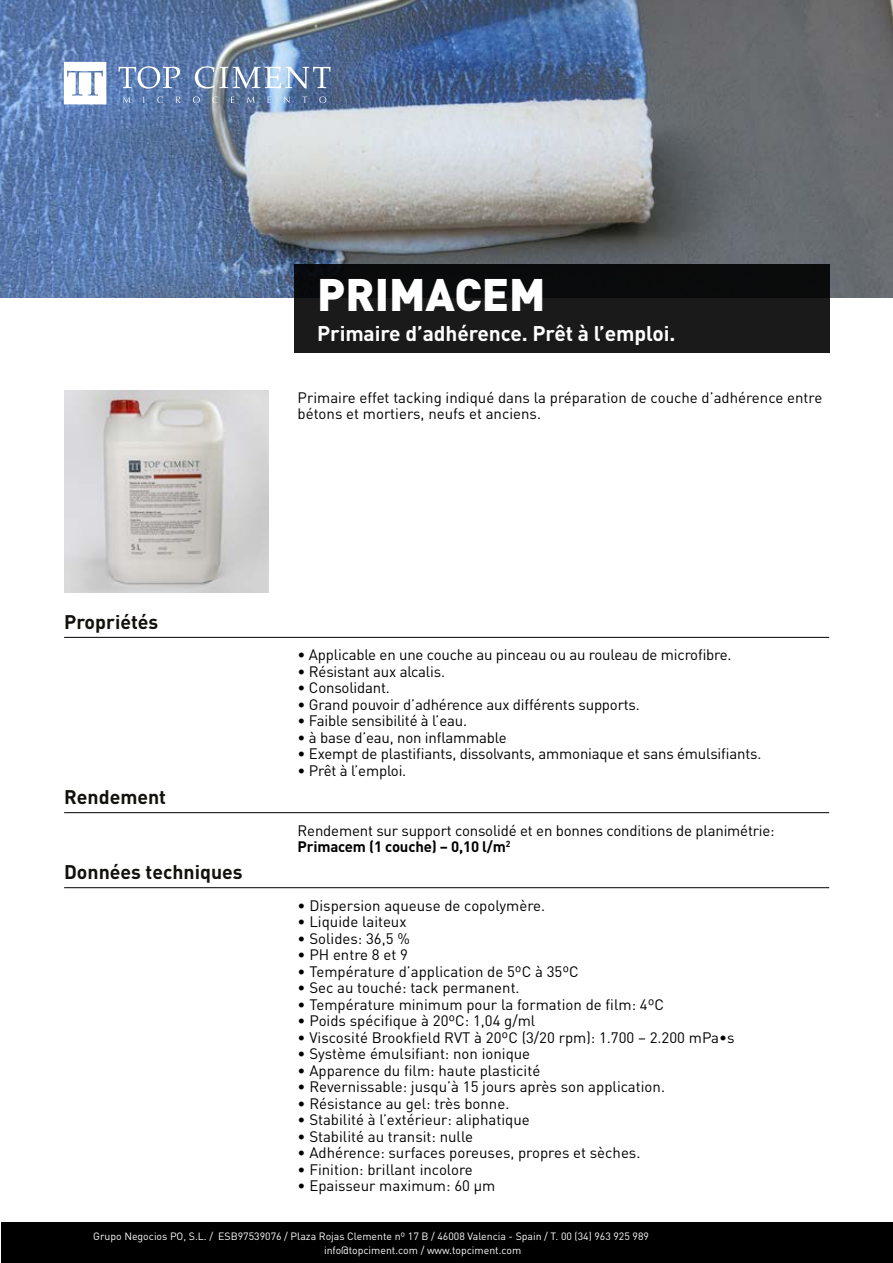
<style>
.page{position:relative;width:893px;height:1263px;background:#fff}
.page>*{position:absolute;margin:0;border:0;box-sizing:border-box;transform-origin:0 0}
.t1{font:900 45px "DIN";color:#fff}
.t2{font:700 21px "DIN";letter-spacing:-.005em;color:#fff}
.t3{font:700 19.5px "DIN";color:#12110c}
.t4{font:15px/16.5px "DIN";color:#000}
.t5{font:10.5px/13.2px "DIN";color:#fff}
.s1{font-weight:700}
</style>
<div class="page">
<div style="left:1px;top:1222px;width:892px;height:41px;background:#000"></div>
<img style="left:64px;top:391px;width:205px;height:201px">
<img style="left:0;top:0;width:893px;height:298px">
<div style="left:294px;top:264px;width:535px;height:88px;background:linear-gradient(to right,#141415,#141414)"></div>
<svg style="left:118px;top:66px;width:62px;height:23px"></svg>
<svg style="left:195px;top:66px;width:136px;height:23px;background:#8da2be"></svg>
<svg style="left:123px;top:96px;width:7px;height:7px"></svg>
<svg style="left:157px;top:96px;width:6px;height:7px"></svg>
<svg style="left:176px;top:97px;width:4px;height:6px"></svg>
<svg style="left:193px;top:96px;width:7px;height:7px"></svg>
<svg style="left:212px;top:96px;width:6px;height:7px"></svg>
<svg style="left:231px;top:97px;width:3px;height:6px"></svg>
<svg style="left:247px;top:96px;width:7px;height:7px"></svg>
<svg style="left:268px;top:97px;width:3px;height:6px"></svg>
<svg style="left:284px;top:96px;width:6px;height:7px"></svg>
<svg style="left:302px;top:97px;width:5px;height:6px"></svg>
<svg style="left:319px;top:96px;width:7px;height:7px"></svg>
<svg style="left:64px;top:62px;width:42px;height:42px"></svg>
<hr style="left:64px;top:637px;width:765px;height:1px;background:#000">
<hr style="left:64px;top:812px;width:765px;height:1px;background:#000">
<hr style="left:64px;top:887px;width:765px;height:1px;background:#000">
<h1 class="t1" style="left:317px;top:265px;width:230px">PRIMACEM</h1>
<h2 class="t2" style="left:317px;top:320px;width:360px">Primaire d’adhérence. Prêt à l’emploi.</h2>
<p class="t4" style="left:298px;top:389px;width:526px">Primaire effet tacking indiqué dans la préparation de couche d’adhérence entre bétons et mortiers, neufs et anciens.</p>
<h3 class="t3" style="left:64px;top:609px;width:96px">Propriétés</h3>
<h3 class="t3" style="left:64px;top:784px;width:104px">Rendement</h3>
<h3 class="t3" style="left:64px;top:859px;width:180px">Données techniques</h3>
<p class="t4" style="left:298px;top:646px;width:435px">• Applicable en une couche au pinceau ou au rouleau de microfibre.</p>
<p class="t4" style="left:298px;top:663px;width:149px">• Résistant aux alcalis.</p>
<p class="t4" style="left:298px;top:679px;width:94px">• Consolidant.</p>
<p class="t4" style="left:298px;top:696px;width:344px">• Grand pouvoir d’adhérence aux différents supports.</p>
<p class="t4" style="left:298px;top:712px;width:171px">• Faible sensibilité à l’eau.</p>
<p class="t4" style="left:298px;top:729px;width:211px">• à base d’eau, non inflammable</p>
<p class="t4" style="left:298px;top:745px;width:465px">• Exempt de plastifiants, dissolvants, ammoniaque et sans émulsifiants.</p>
<p class="t4" style="left:298px;top:762px;width:110px">• Prêt à l’emploi.</p>
<p class="t4" style="left:298px;top:822px;width:479px">Rendement sur support consolidé et en bonnes conditions de planimétrie:<br><span class="s1">Primacem (1 couche) – 0,10 l/m</span><sup>2</sup></p>
<p class="t4" style="left:298px;top:897px;width:249px">• Dispersion aqueuse de copolymère.</p>
<p class="t4" style="left:298px;top:913px;width:110px">• Liquide laiteux</p>
<p class="t4" style="left:298px;top:930px;width:114px">• Solides: 36,5 %</p>
<p class="t4" style="left:298px;top:946px;width:112px">• PH entre 8 et 9</p>
<p class="t4" style="left:298px;top:963px;width:283px">• Température d’application de 5ºC à 35ºC</p>
<p class="t4" style="left:298px;top:979px;width:224px">• Sec au touché: tack permanent.</p>
<p class="t4" style="left:298px;top:996px;width:368px">• Température minimum pour la formation de film: 4ºC</p>
<p class="t4" style="left:298px;top:1012px;width:239px">• Poids spécifique à 20ºC: 1,04 g/ml</p>
<p class="t4" style="left:298px;top:1029px;width:438px">• Viscosité Brookfield RVT à 20ºC (3/20 rpm): 1.700 – 2.200 mPa•s</p>
<p class="t4" style="left:298px;top:1045px;width:234px">• Système émulsifiant: non ionique</p>
<p class="t4" style="left:298px;top:1062px;width:244px">• Apparence du film: haute plasticité</p>
<p class="t4" style="left:298px;top:1078px;width:369px">• Revernissable: jusqu’à 15 jours après son application.</p>
<p class="t4" style="left:298px;top:1095px;width:213px">• Résistance au gel: très bonne.</p>
<p class="t4" style="left:298px;top:1111px;width:234px">• Stabilité à l’extérieur: aliphatique</p>
<p class="t4" style="left:298px;top:1128px;width:177px">• Stabilité au transit: nulle</p>
<p class="t4" style="left:298px;top:1144px;width:344px">• Adhérence: surfaces poreuses, propres et sèches.</p>
<p class="t4" style="left:298px;top:1161px;width:177px">• Finition: brillant incolore</p>
<p class="t4" style="left:298px;top:1177px;width:199px">• Epaisseur maximum: 60 μm</p>
<p class="t5" style="left:324px;top:1230px;width:326px;text-indent:-231px">Grupo Negocios PO, S.L. / ESB97539076 / Plaza Rojas Clemente nº 17 B / 46008 Valencia - Spain / T. 00 (34) 963 925 989 info@topciment.com / www.topciment.com</p>
</div>
